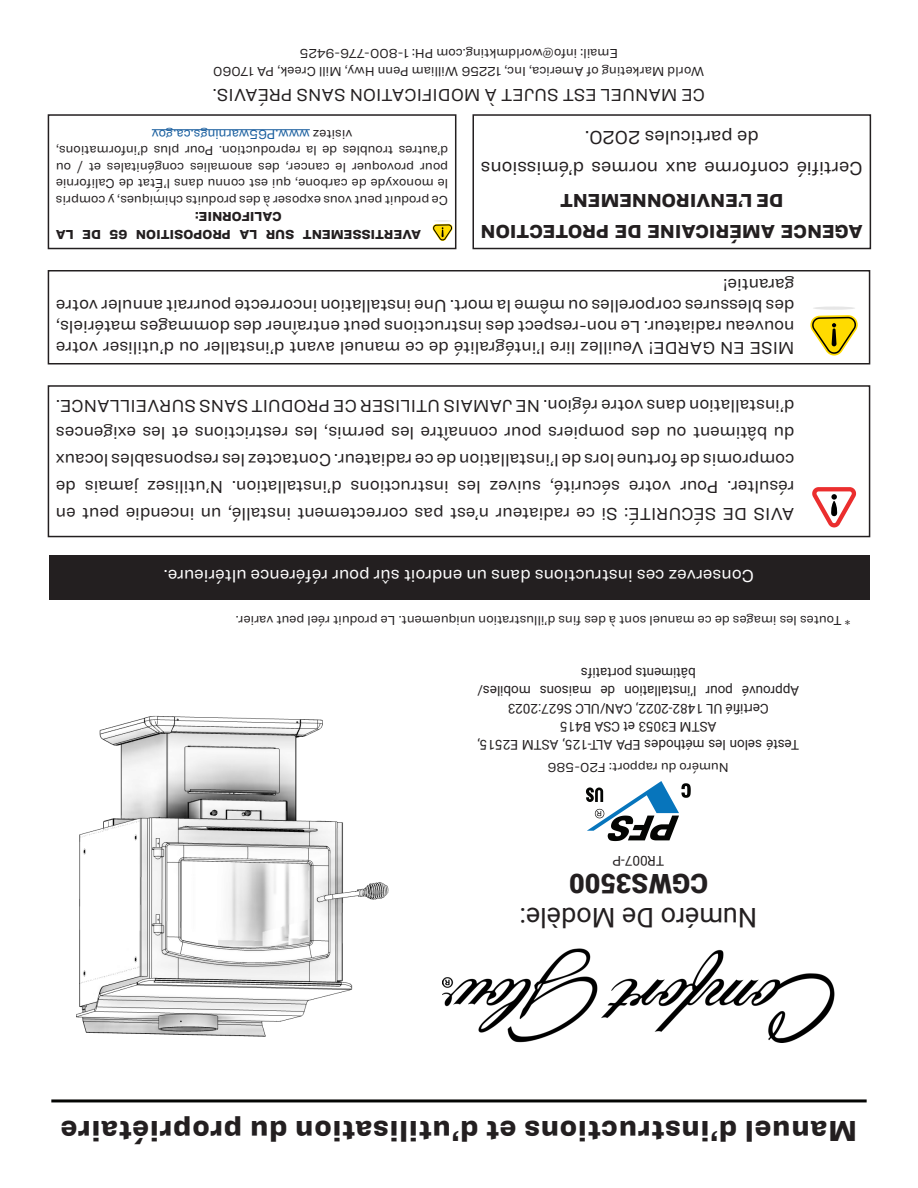
<style>
.page{position:relative;width:918px;height:1188px;background:#fff}
.page>*{position:absolute;margin:0;border:0;box-sizing:border-box;transform-origin:0 0}
.t1{font:900 30px "Ringside";letter-spacing:.03em;color:#231f20}
.t2{font:27px/33.8px "Roboto";color:#231f20;text-align:center}
.t3{font:19.5px/31.5px "Ringside";color:#231f20;text-align:center}
.t4{font:18px/27px "Ringside";color:#231f20;text-align:justify}
.t5{font:18px "Ringside";color:#fff}
.t6{font:13.5px/16.5px "Ringside";color:#231f20;text-align:center}
.t7{font:13.5px/18px "Roboto";color:#231f20;text-align:center}
.t8{font:900 13.5px/18px "Ringside";color:#231f20;text-align:center}
.t9{font:7.05px "Arial";color:#050504}
.s1{color:#175d9e}
.s2{font-weight:900}
.s3{font-family:"Ringside"}
</style>
<div class="page">
<hr style="left:51px;top:1099px;width:816px;height:3px;background:#040503">
<div style="left:472px;top:114px;width:399px;height:135px;border:2px solid #231f20"></div>
<div style="left:48px;top:385px;width:822px;height:152px;border:2px solid #231f20"></div>
<div style="left:48px;top:270px;width:822px;height:94px;border:2px solid #231f20"></div>
<div style="left:49px;top:556px;width:820px;height:44px;background:#231f20"></div>
<svg style="left:812px;top:487px;width:45px;height:40px"></svg>
<svg style="left:810px;top:315px;width:48px;height:41px"></svg>
<hr style="left:813px;top:307px;width:42px;height:3px;background:#e6e6e6;border-radius:50%">
<hr style="left:152px;top:129px;width:158px;height:1px;background:#175d9e">
<div style="left:48px;top:114px;width:408px;height:135px;border:2px solid #231f20"></div>
<svg style="left:432px;top:220px;width:21px;height:21px"></svg>
<svg style="left:586px;top:781px;width:105px;height:60px"></svg>
<img style="left:443px;top:949px;width:391px;height:94px">
<img style="left:76px;top:715px;width:313px;height:322px">
<p class="t6" style="left:705px;top:81px;width:493px;line-height:18px;rotate:-180deg">World Marketing of America, Inc, 12256 William Penn Hwy, Mill Creek, PA 17060<br>Email: info@worldmkting.com PH: 1-800-776-9425</p>
<p class="t4" style="left:705px;top:109px;width:494px;rotate:-180deg">CE MANUEL EST SUJET À MODIFICATION SANS PRÉAVIS.</p>
<p class="t6" style="left:448px;top:209px;width:394px;rotate:-180deg">Ce produit peut vous exposer à des produits chimiques, y compris le monoxyde de carbone, qui est connu dans l’État de Californie pour provoquer le cancer, des anomalies congénitales et / ou d’autres troubles de la reproduction. Pour plus d’informations, visitez <span class="s1">www.P65warnings.ca.gov</span></p>
<p class="t8" style="left:421px;top:244px;width:367px;rotate:-180deg">AVERTISSEMENT SUR LA PROPOSITION 65 DE LA<br>CALIFORNIE:</p>
<p class="t3" style="left:863px;top:248px;width:384px;rotate:-180deg"><span class="s2">AGENCE AMÉRICAINE DE PROTECTION<br>DE L’ENVIRONNEMENT<br></span>Certifié conforme aux normes d’émissions de particules 2020.</p>
<p class="t4" style="left:795px;top:359px;width:740px;line-height:21px;rotate:-180deg">MISE EN GARDE! Veuillez lire l’intégralité de ce manuel avant d’installer ou d’utiliser votre nouveau radiateur. Le non-respect des instructions peut entraîner des dommages matériels, des blessures corporelles ou même la mort. Une installation incorrecte pourrait annuler votre garantie!</p>
<p class="t4" style="left:795px;top:528px;width:740px;rotate:-180deg">AVIS DE SÉCURITÉ: Si ce radiateur n’est pas correctement installé, un incendie peut en résulter. Pour votre sécurité, suivez les instructions d’installation. N’utilisez jamais de compromis de fortune lors de l’installation de ce radiateur. Contactez les responsables locaux du bâtiment ou des pompiers pour connaître les permis, les restrictions et les exigences d’installation dans votre région. NE JAMAIS UTILISER CE PRODUIT SANS SURVEILLANCE.</p>
<p class="t5" style="left:754px;top:589px;width:592px;rotate:-180deg">Conservez ces instructions dans un endroit sûr pour référence ultérieure.</p>
<p class="t6" style="left:850px;top:629px;width:616px;rotate:-180deg">* Toutes les images de ce manuel sont à des fins d’illustration uniquement. Le produit réel peut varier.</p>
<p class="t7" style="left:799px;top:736px;width:323px;rotate:-180deg">ASTM E3053 et CSA B415<br>Certifié UL 1482-2022, CAN/ULC S627:2023<br>Approuvé pour l’installation de maisons mobiles/ bâtiments portatifs</p>
<p class="t7" style="left:799px;top:780px;width:323px;line-height:23px;rotate:-180deg"><span class="s3">Numéro du rapport: F20-586<br></span>Testé selon les méthodes EPA ALT-125, ASTM E2515,</p>
<p class="t9" style="left:602px;top:818px;width:7px;rotate:-180deg">R</p>
<p class="t7" style="left:664px;top:871px;width:53px;rotate:-180deg">TR007-P</p>
<p class="t2" style="left:757px;top:935px;width:239px;rotate:-180deg">Numéro De Modèle:<br><span class="s2">CGWS3500</span></p>
<p class="t1" style="left:857px;top:1154px;width:798px;rotate:-180deg">Manuel d’instructions et d’utilisation du propriétaire</p>
</div>
